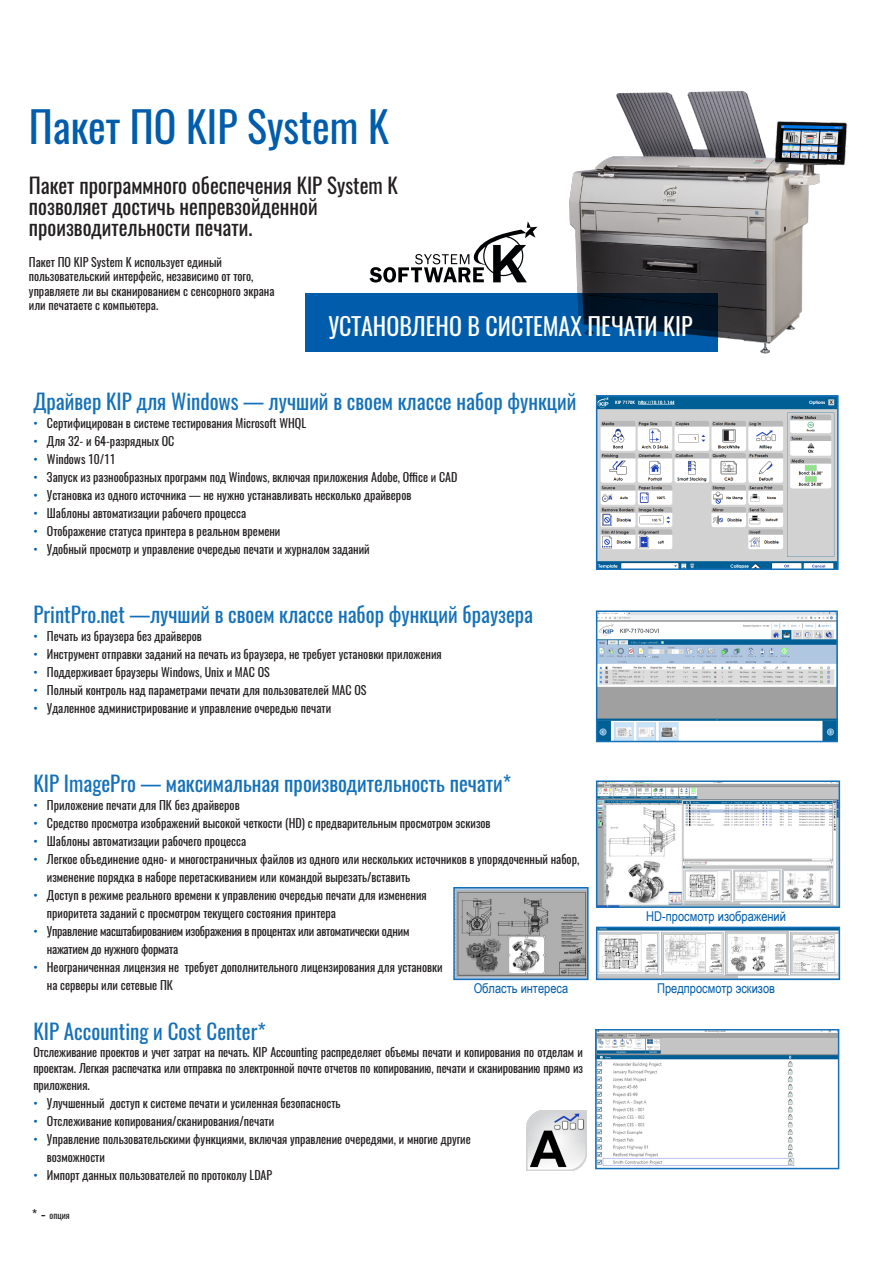
<style>
.page{position:relative;width:893px;height:1263px;background:#fff}
.page>*{position:absolute;margin:0;border:0;box-sizing:border-box;transform-origin:0 0}
.Title23{font:42px "Oswald";color:#015dab}
.t1{font:24px "Oswald";color:#fff}
.Subhead23{font:21px "Oswald";color:#1471b9}
.Subhead23-2{font:21px/21px "Oswald";color:#231f20}
.BlueCaption23{font:13.5px "Arial Narrow";color:#015dab}
.BodyTextBK23{font:12px/18px "Oswald";color:#231f20}
.TitleSub23{font:12px/14.4px "Oswald";color:#231f20}
.BodyTextBK23-2{font:12px/18px "Oswald";letter-spacing:-.02em;color:#231f20}
.Subhead23-3{font:9px "Oswald";color:#231f20}
.s1{color:#015dab}
.s2{font-family:"Arial";font-size:13.5px}
</style>
<div class="page">
<img style="left:562px;top:91px;width:286px;height:263px">
<svg style="left:306px;top:294px;width:412px;height:58px;background:#004d8f"></svg>
<svg style="left:370px;top:221px;width:167px;height:61px"></svg>
<img style="left:599px;top:398px;width:237px;height:169px">
<div style="left:596px;top:395px;width:243px;height:175px;border:2px solid #1471b9"></div>
<img style="left:599px;top:613px;width:236px;height:126px">
<div style="left:596px;top:610px;width:242px;height:132px;border:2px solid #1471b9"></div>
<img style="left:599px;top:783px;width:238px;height:122px">
<div style="left:596px;top:780px;width:244px;height:128px;border:2px solid #1471b9"></div>
<img style="left:599px;top:930px;width:238px;height:47px">
<div style="left:596px;top:927px;width:244px;height:53px;border:2px solid #1471b9"></div>
<img style="left:456px;top:890px;width:130px;height:87px">
<div style="left:453px;top:887px;width:136px;height:93px;border:2px solid #1471b9"></div>
<img style="left:598px;top:1032px;width:238px;height:134px">
<div style="left:595px;top:1029px;width:244px;height:140px;border:2px solid #1471b9"></div>
<img style="left:527px;top:1111px;width:60px;height:60px">
<p class="Title23" style="left:29px;top:98px;width:361px">Пакет ПО KIP System K</p>
<p class="Subhead23-2" style="left:29px;top:175px;width:371px">Пакет программного обеспечения KIP System K позволяет достичь непревзойденной производительности печати.</p>
<p class="TitleSub23" style="left:29px;top:255px;width:247px">Пакет ПО KIP System K использует единый пользовательский интерфейс, независимо от того, управляете ли вы сканированием с сенсорного экрана или печатаете с компьютера.</p>
<p class="t1" style="left:328px;top:310px;width:366px">УСТАНОВЛЕНО В СИСТЕМАХ ПЕЧАТИ KIP</p>
<p class="Subhead23" style="left:33px;top:387px;width:544px">Драйвер KIP для Windows — лучший в своем классе набор функций</p>
<p class="BodyTextBK23" style="left:33px;top:414px;width:274px"><span class="s1">•</span> Сертифицирован в системе тестирования Microsoft WHQL</p>
<p class="BodyTextBK23" style="left:33px;top:432px;width:143px"><span class="s1">•</span> Для 32- и 64-разрядных ОС</p>
<p class="BodyTextBK23" style="left:33px;top:450px;width:83px"><span class="s1">•</span> Windows 10/11</p>
<p class="BodyTextBK23" style="left:33px;top:468px;width:426px"><span class="s1">•</span> Запуск из разнообразных программ под Windows, включая приложения Adobe, Office и CAD</p>
<p class="BodyTextBK23" style="left:33px;top:486px;width:379px"><span class="s1">•</span> Установка из одного источника — не нужно устанавливать несколько драйверов</p>
<p class="BodyTextBK23" style="left:33px;top:504px;width:214px"><span class="s1">•</span> Шаблоны автоматизации рабочего процесса</p>
<p class="BodyTextBK23" style="left:33px;top:522px;width:249px"><span class="s1">•</span> Отображение статуса принтера в реальном времени</p>
<p class="BodyTextBK23" style="left:33px;top:540px;width:338px"><span class="s1">•</span> Удобный просмотр и управление очередью печати и журналом заданий</p>
<p class="Subhead23" style="left:33px;top:599px;width:501px">PrintPro.net —лучший в своем классе набор функций браузера</p>
<p class="BodyTextBK23" style="left:33px;top:627px;width:170px"><span class="s1">•</span> Печать из браузера без драйверов</p>
<p class="BodyTextBK23" style="left:33px;top:645px;width:410px"><span class="s1">•</span> Инструмент отправки заданий на печать из браузера, не требует установки приложения</p>
<p class="BodyTextBK23" style="left:33px;top:663px;width:238px"><span class="s1">•</span> Поддерживает браузеры Windows, Unix и MAC OS</p>
<p class="BodyTextBK23" style="left:33px;top:681px;width:335px"><span class="s1">•</span> Полный контроль над параметрами печати для пользователей MAC OS</p>
<p class="BodyTextBK23" style="left:33px;top:699px;width:299px"><span class="s1">•</span> Удаленное администрирование и управление очередью печати</p>
<p class="Subhead23" style="left:33px;top:769px;width:479px">KIP ImagePro — максимальная производительность печати*</p>
<p class="BodyTextBK23" style="left:33px;top:796px;width:208px"><span class="s1">•</span> Приложение печати для ПК без драйверов</p>
<p class="BodyTextBK23" style="left:33px;top:814px;width:459px"><span class="s1">•</span> Средство просмотра изображений высокой четкости (HD) с предварительным просмотром эскизов</p>
<p class="BodyTextBK23" style="left:33px;top:832px;width:214px"><span class="s1">•</span> Шаблоны автоматизации рабочего процесса</p>
<p class="BodyTextBK23" style="left:47px;top:850px;width:534px;text-indent:-14px"><span class="s1">•</span> Легкое объединение одно- и многостраничных файлов из одного или нескольких источников в упорядоченный набор, изменение порядка в наборе перетаскиванием или командой вырезать/вставить</p>
<p class="BodyTextBK23" style="left:47px;top:886px;width:381px;text-indent:-14px"><span class="s1">•</span> Доступ в режиме реального времени к управлению очередью печати для изменения приоритета заданий с просмотром текущего состояния принтера</p>
<p class="BodyTextBK23-2" style="left:47px;top:922px;width:364px;text-indent:-14px"><span class="s1">•</span> Управление масштабированием изображения в процентах или автоматически одним нажатием до нужного формата</p>
<p class="BodyTextBK23" style="left:47px;top:958px;width:397px;text-indent:-14px"><span class="s1">•</span> Неограниченная лицензия не требует дополнительного лицензирования для установки на серверы или сетевые ПК</p>
<p class="Subhead23" style="left:33px;top:1017px;width:234px">KIP Accounting и Cost Center*</p>
<p class="BodyTextBK23" style="left:33px;top:1044px;width:551px;line-height:16.5px;text-align:justify">Отслеживание проектов и учет затрат на печать. KIP Accounting распределяет объемы печати и копирования по отделам и проектам. Легкая распечатка или отправка по электронной почте отчетов по копированию, печати и сканированию прямо из приложения.</p>
<p class="BodyTextBK23" style="left:33px;top:1094px;width:309px"><span class="s1">•</span> Улучшенный доступ к системе печати и усиленная безопасность</p>
<p class="BodyTextBK23" style="left:33px;top:1112px;width:242px"><span class="s1">•</span> Отслеживание копирования/сканирования/печати</p>
<p class="BodyTextBK23" style="left:47px;top:1130px;width:425px;text-indent:-14px"><span class="s1">•</span> Управление пользовательскими функциями, включая управление очередями, и многие другие возможности</p>
<p class="BodyTextBK23" style="left:33px;top:1166px;width:240px"><span class="s1">•</span> Импорт данных пользователей по протоколу LDAP</p>
<p class="BlueCaption23" style="left:646px;top:906px;width:141px">HD-просмотр изображений</p>
<p class="BlueCaption23" style="left:474px;top:979px;width:96px">Область интереса</p>
<p class="BlueCaption23" style="left:657px;top:979px;width:119px">Предпросмотр эскизов</p>
<p class="Subhead23-3" style="left:32px;top:1209px;width:39px"><span class="s2">* -</span> опция</p>
</div>
